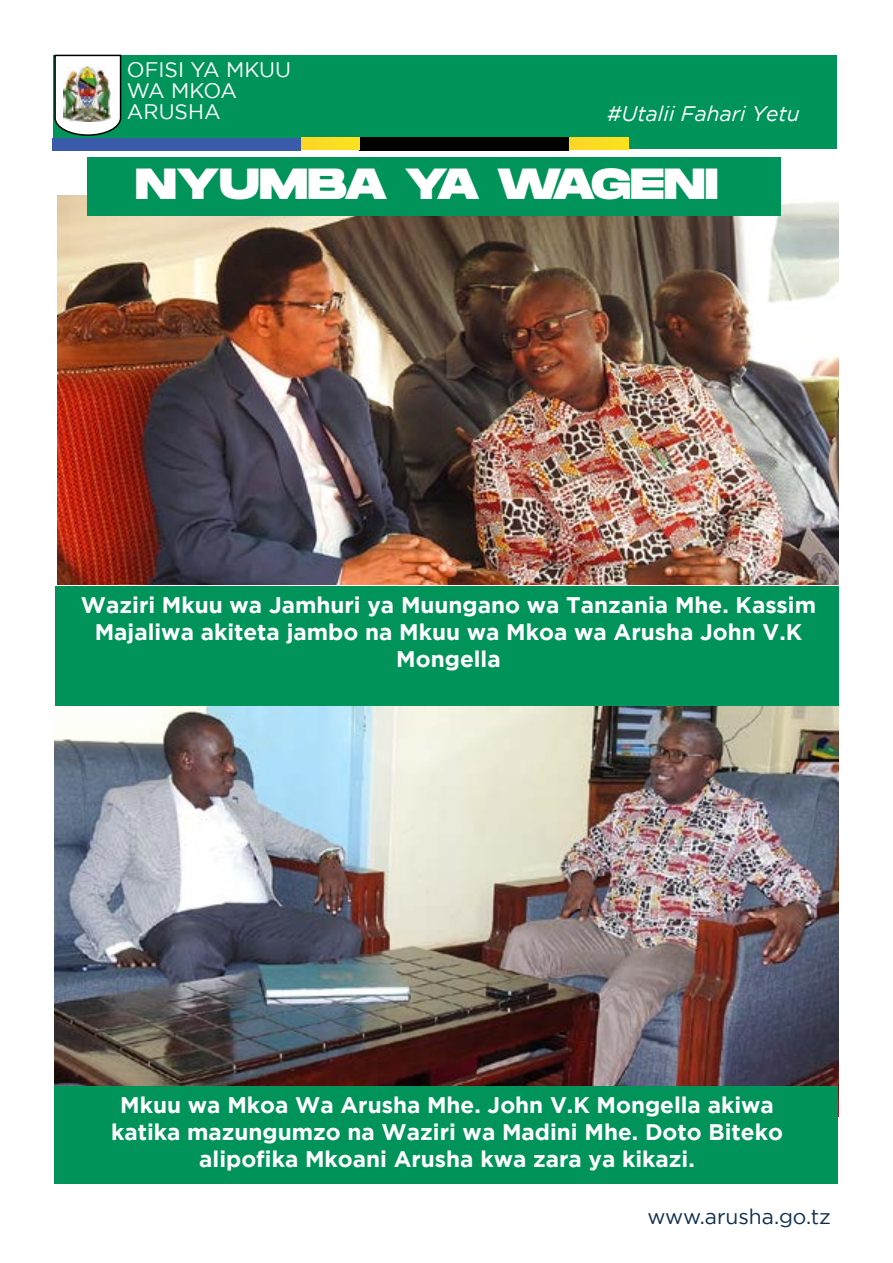
<style>
.page{position:relative;width:893px;height:1263px;background:#fff}
.page>*{position:absolute;margin:0;border:0;box-sizing:border-box;transform-origin:0 0}
.t1{font:800 43.5px "Monument Extended";color:#fff}
.t2{font:700 22.5px/27px "Gotham";color:#fff;text-align:center}
.t3{font:21px/21px "Gotham";color:#fff}
.t4{font:italic 21px "Gotham";color:#fff}
.t5{font:21px "Gotham";color:#0d2e50}
</style>
<div class="page">
<img style="left:54px;top:692px;width:785px;height:424px">
<div style="left:53px;top:55px;width:784px;height:82px;background:#00945a"></div>
<div style="left:52px;top:138px;width:249px;height:12px;background:#3a5ba9"></div>
<div style="left:359px;top:137px;width:210px;height:13px;background:#000"></div>
<div style="left:627px;top:138px;width:210px;height:11px;background:#00945a"></div>
<div style="left:301px;top:138px;width:59px;height:11px;background:#fcdc23"></div>
<div style="left:570px;top:138px;width:58px;height:11px;background:#fcdc23"></div>
<svg style="left:54px;top:54px;width:68px;height:82px;background:#bdcec7"></svg>
<img style="left:63px;top:67px;width:48px;height:54px">
<div style="left:56px;top:586px;width:783px;height:119px;background:#00945a"></div>
<div style="left:54px;top:1086px;width:783px;height:98px;background:#00945a"></div>
<img style="left:58px;top:195px;width:781px;height:389px">
<div style="left:87px;top:157px;width:693px;height:58px;background:#00945a"></div>
<p class="t3" style="left:127px;top:59px;width:166px">OFISI YA MKUU<br>WA MKOA<br>ARUSHA</p>
<p class="t4" style="left:607px;top:102px;width:194px">#Utalii Fahari Yetu</p>
<h1 class="t1" style="left:135px;top:152px;width:584px">NYUMBA YA WAGENI</h1>
<p class="t2" style="left:81px;top:591px;width:737px">Waziri Mkuu wa Jamhuri ya Muungano wa Tanzania Mhe. Kassim<br>Majaliwa akiteta jambo na Mkuu wa Mkoa wa Arusha John V.K<br>Mongella</p>
<p class="t2" style="left:111px;top:1091px;width:673px">Mkuu wa Mkoa Wa Arusha Mhe. John V.K Mongella akiwa katika mazungumzo na Waziri wa Madini Mhe. Doto Biteko alipofika Mkoani Arusha kwa zara ya kikazi.</p>
<p class="t5" style="left:647px;top:1205px;width:185px">www.arusha.go.tz</p>
</div>
